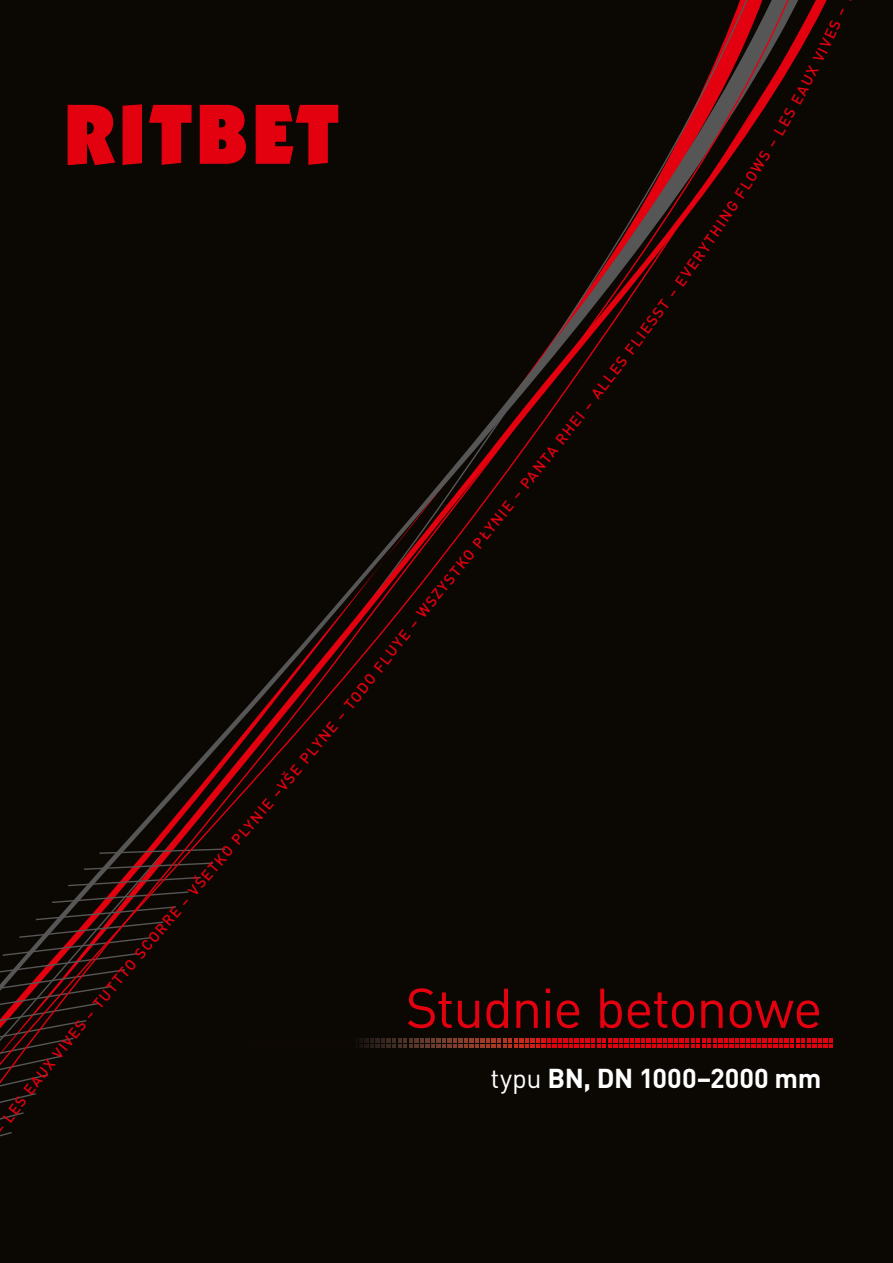
<style>
.page{position:relative;width:893px;height:1263px;background:#fff}
.page>*{position:absolute;margin:0;border:0;box-sizing:border-box;transform-origin:0 0}
.t1{font:55.2px "DIN Pl";letter-spacing:-.025em;color:#e3000f}
.t2{font:700 27px "DIN Pl";letter-spacing:-.01em;color:#fff}
.t3{font:500 14.85px "DIN Pl";color:#e3000f}
.s1{font-weight:400}
</style>
<div class="page">
<div style="left:847px;top:0;width:37px;height:1263px;background:#0b0702"></div>
<div style="left:822px;top:0;width:25px;height:1263px;background:#0b0702"></div>
<div style="left:0;top:0;width:822px;height:1263px;background:#0b0702"></div>
<svg style="left:68px;top:104px;width:270px;height:61px;background:#99020a"></svg>
<svg style="left:249px;top:1039px;width:584px;height:9px;background:#700e0e"></svg>
<svg style="left:0;top:877px;width:201px;height:333px;background:#150a06"></svg>
<svg style="left:726px;top:9px;width:118px;height:203px;background:#2b0d0b"></svg>
<p class="t3" style="left:700px;top:237px;width:39px;rotate:-56deg">THIN</p>
<p class="t3" style="left:671px;top:279px;width:51px;rotate:-55deg">EVERY</p>
<p class="t3" style="left:642px;top:318px;width:44px;rotate:-54deg">SST –</p>
<p class="t3" style="left:599px;top:375px;width:71px;rotate:-53deg">LES FLIE</p>
<p class="t3" style="left:536px;top:456px;width:103px;rotate:-52deg">TA RHEI – AL</p>
<p class="t3" style="left:412px;top:610px;width:198px;rotate:-51deg">WSZYSTKO PŁYNIE – PAN</p>
<p class="t3" style="left:353px;top:686px;width:92px;rotate:-52deg">DO FLUYE –</p>
<p class="t3" style="left:308px;top:741px;width:71px;rotate:-51deg">YNE – TO</p>
<p class="t3" style="left:227px;top:837px;width:127px;rotate:-50deg">PLYNIE –VŠE PL</p>
<p class="t3" style="left:175px;top:898px;width:76px;rotate:-49deg">– VŠETKO</p>
<p class="t3" style="left:95px;top:993px;width:119px;rotate:-50deg">UTTTO SCORRE</p>
<h1 class="t1" style="left:406px;top:973px;width:418px">Studnie betonowe</h1>
<p class="t3" style="left:54px;top:1043px;width:64px;rotate:-51deg">IVES – T</p>
<p class="t3" style="left:19px;top:1087px;width:56px;rotate:-52deg">EAUX V</p>
<h2 class="t2" style="left:491px;top:1060px;width:332px"><span class="s1">typu</span> BN, DN 1000–2000 mm</h2>
</div>
